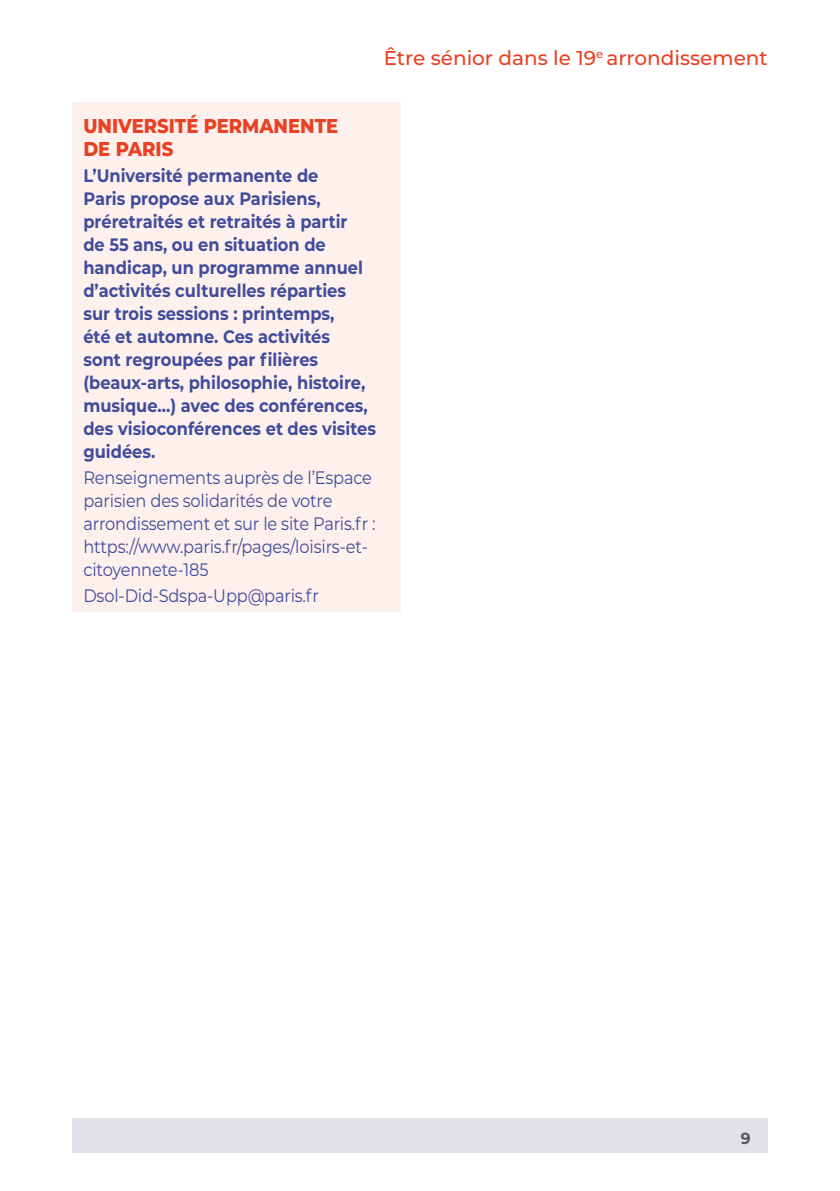
<style>
.page{position:relative;width:840px;height:1191px;background:#fff}
.page>*{position:absolute;margin:0;border:0;box-sizing:border-box;transform-origin:0 0}
.t1{font:500 20px "Montserrat";color:#e84124}
.t2{font:800 20px/23px "Montserrat";color:#e84124;scale:.9 1}
.t3{font:700 18px/23px "Montserrat";color:#3f4c9b;scale:.9 1}
.t4{font:18px/23px "Montserrat";letter-spacing:-.01em;color:#3f4c9b;scale:.9 1}
.t5{font:700 16px "Montserrat";color:#575756}
</style>
<div class="page">
<div style="left:72px;top:1119px;width:695px;height:34px;background:#e0e2e7"></div>
<div style="left:72px;top:102px;width:328px;height:64px;background:#fef0ec"></div>
<div style="left:72px;top:158px;width:328px;height:310px;background:#fef0ec"></div>
<div style="left:72px;top:460px;width:328px;height:126px;background:#fef0ec"></div>
<div style="left:72px;top:578px;width:328px;height:33px;background:#fef0ec"></div>
<p class="t1" style="left:383px;top:44px;width:385px">Être sénior dans le 19<sup>e</sup> arrondissement</p>
<p class="t2" style="left:83px;top:113px;width:284px">UNIVERSITÉ PERMANENTE<br>DE PARIS</p>
<p class="t3" style="left:83px;top:163px;width:326px">L’Université permanente de<br>Paris propose aux Parisiens, préretraités et retraités à partir<br>de 55 ans, ou en situation de handicap, un programme annuel d’activités culturelles réparties sur trois sessions : printemps,<br>été et automne. Ces activités<br>sont regroupées par filières (beaux-arts, philosophie, histoire, musique...) avec des conférences, des visioconférences et des visites guidées.</p>
<p class="t4" style="left:83px;top:465px;width:326px">Renseignements auprès de l’Espace parisien des solidarités de votre arrondissement et sur le site Paris.fr : https://www.paris.fr/pages/loisirs-et&shy;citoyennete-185</p>
<p class="t4" style="left:83px;top:583px;width:263px">Dsol-Did-Sdspa-Upp@paris.fr</p>
<p class="t5" style="left:740px;top:1126px;width:11px">9</p>
</div>
